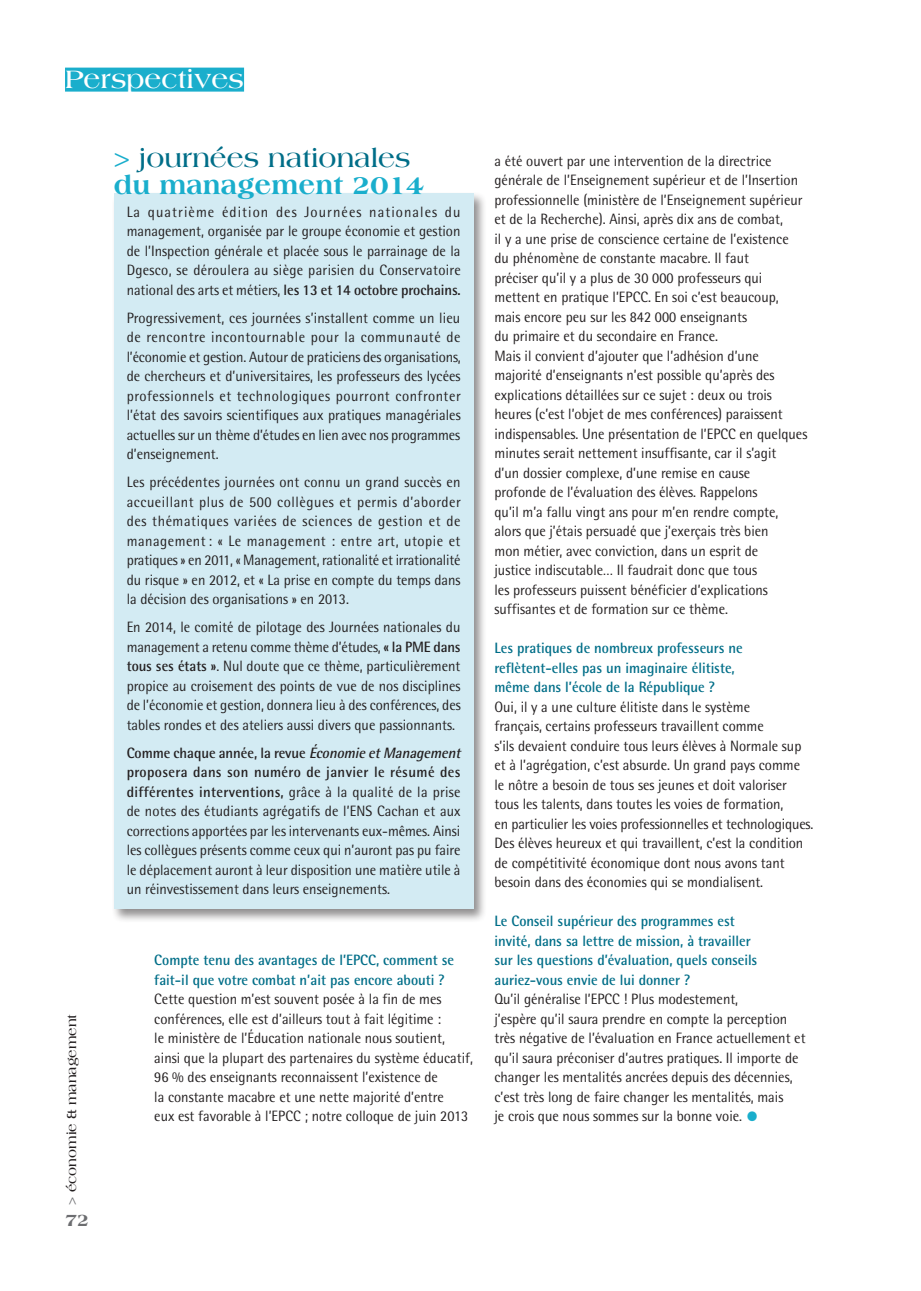
<style>
.page{position:relative;width:921px;height:1291px;background:#fff}
.page>*{position:absolute;margin:0;border:0;box-sizing:border-box;transform-origin:0 0}
.t1{font:700 27px/27px "Americana Std";color:#006e88}
.t2{font:700 27px "Americana Std";color:#fff}
.t3{font:800 18px "Americana Std";color:#6c6d70}
.t4{font:15px/19.5px "Rotis Semi Sans Std";color:#231f20;scale:.95 1}
.t5{font:700 15px/19.5px "Rotis Semi Sans Std";color:#006e88;scale:.95 1}
.t6{font:700 13.5px "Americana Std";color:#231f20}
.s1{color:#1aaecc}
.s2{font-weight:800;color:#1aaecc}
.s3{color:#6c6d70}
.s4{font-family:"Rotis Semi Sans Std"}
.s5{font-weight:700}
.s6{font-weight:700;font-style:italic}
.s7{font-size:27px;color:#1aaecc}
</style>
<div class="page">
<div style="left:65px;top:68px;width:179px;height:24px;background:#1aaecc"></div>
<div style="left:112px;top:192px;width:376px;height:731px;background:#231f20;opacity:.5"></div>
<div style="left:114px;top:194px;width:359px;height:715px;background:#d3ebf3"></div>
<h1 class="t2" style="left:65px;top:64px;width:181px">Perspectives</h1>
<h1 class="t1" style="left:114px;top:145px;width:312px"><span class="s1">&gt;</span> journées nationales <span class="s2">du management 2014</span></h1>
<p class="t6" style="left:64px;top:1205px;width:192px;rotate:-90deg"><span class="s3">&gt;</span> économie <span class="s4">&amp;</span> management</p>
<p class="t3" style="left:65px;top:1209px;width:26px">72</p>
<p class="t4" style="left:127px;top:202px;width:353px;text-align:justify">La quatrième édition des Journées nationales du management, organisée par le groupe économie et gestion de l’Inspection générale et placée sous le parrainage de la Dgesco, se déroulera au siège parisien du Conservatoire national des arts et métiers, <span class="s5">les 13 et 14 octobre prochains.</span></p>
<p class="t4" style="left:127px;top:308px;width:353px;text-align:justify">Progressivement, ces journées s’installent comme un lieu de rencontre incontournable pour la communauté de l’économie et gestion. Autour de praticiens des organisations, de chercheurs et d’universitaires, les professeurs des lycées professionnels et technologiques pourront confronter l’état des savoirs scientifiques aux pratiques managériales actuelles sur un thème d’études en lien avec nos programmes d’enseignement.</p>
<p class="t4" style="left:127px;top:472px;width:353px;text-align:justify">Les précédentes journées ont connu un grand succès en accueillant plus de 500 collègues et permis d’aborder des thématiques variées de sciences de gestion et de management : « Le management : entre art, utopie et pratiques » en 2011, « Management, rationalité et irrationalité du risque » en 2012, et « La prise en compte du temps dans la décision des organisations » en 2013.</p>
<p class="t4" style="left:127px;top:617px;width:353px;text-align:justify">En 2014, le comité de pilotage des Journées nationales du management a retenu comme thème d’études, <span class="s5">« la PME dans tous ses états »</span>. Nul doute que ce thème, particulièrement propice au croisement des points de vue de nos disciplines de l’économie et gestion, donnera lieu à des conférences, des tables rondes et des ateliers aussi divers que passionnants.</p>
<p class="t4" style="left:127px;top:743px;width:356px"><span class="s5">Comme chaque année, la revue</span> <span class="s6">ÉconomieetManagement </span><span class="s5">proposera dans son numéro de janvier le résumé des différentes interventions,</span> grâce à la qualité de la prise de notes des étudiants agrégatifs de l’ENS Cachan et aux corrections apportées par les intervenants eux-mêmes. Ainsi les collègues présents comme ceux qui n’auront pas pu faire le déplacement auront à leur disposition une matière utile à un réinvestissement dans leurs enseignements.</p>
<p class="t5" style="left:154px;top:950px;width:317px">Compte tenu des avantages de l’EPCC, comment se fait-il que votre combat n’ait pas encore abouti ?</p>
<p class="t4" style="left:154px;top:989px;width:337px">Cette question m’est souvent posée à la fin de mes conférences, elle est d’ailleurs tout à fait légitime :<br>le ministère de l’Éducation nationale nous soutient, ainsi que la plupart des partenaires du système éducatif, 96 % des enseignants reconnaissent l’existence de<br>la constante macabre et une nette majorité d’entre<br>eux est favorable à l’EPCC ; notre colloque de juin 2013</p>
<p class="t4" style="left:494px;top:151px;width:331px">a été ouvert par une intervention de la directrice générale de l’Enseignement supérieur et de l’Insertion professionnelle (ministère de l’Enseignement supérieur et de la Recherche). Ainsi, après dix ans de combat,<br>il y a une prise de conscience certaine de l’existence<br>du phénomène de constante macabre. Il faut<br>préciser qu’il y a plus de 30 000 professeurs qui mettent en pratique l’EPCC. En soi c’est beaucoup, mais encore peu sur les 842 000 enseignants<br>du primaire et du secondaire en France.<br>Mais il convient d’ajouter que l’adhésion d’une majorité d’enseignants n’est possible qu’après des explications détaillées sur ce sujet : deux ou trois heures (c’est l’objet de mes conférences) paraissent indispensables. Une présentation de l’EPCC en quelques minutes serait nettement insuffisante, car il s’agit<br>d’un dossier complexe, d’une remise en cause<br>profonde de l’évaluation des élèves. Rappelons<br>qu’il m’a fallu vingt ans pour m’en rendre compte, alors que j’étais persuadé que j’exerçais très bien<br>mon métier, avec conviction, dans un esprit de<br>justice indiscutable… Il faudrait donc que tous<br>les professeurs puissent bénéficier d’explications suffisantes et de formation sur ce thème.</p>
<p class="t5" style="left:494px;top:638px;width:263px">Les pratiques de nombreux professeurs ne reflètent-elles pas un imaginaire élitiste, même dans l’école de la République ?</p>
<p class="t4" style="left:494px;top:697px;width:337px">Oui, il y a une culture élitiste dans le système<br>français, certains professeurs travaillent comme<br>s’ils devaient conduire tous leurs élèves à Normale sup et à l’agrégation, c’est absurde. Un grand pays comme le nôtre a besoin de tous ses jeunes et doit valoriser tous les talents, dans toutes les voies de formation,<br>en particulier les voies professionnelles et technologiques.<br>Des élèves heureux et qui travaillent, c’est la condition de compétitivité économique dont nous avons tant besoin dans des économies qui se mondialisent.</p>
<p class="t5" style="left:494px;top:911px;width:278px">Le Conseil supérieur des programmes est invité, dans sa lettre de mission, à travailler sur les questions d’évaluation, quels conseils auriez-vous envie de lui donner ?</p>
<p class="t4" style="left:494px;top:989px;width:329px">Qu’il généralise l’EPCC ! Plus modestement,<br>j’espère qu’il saura prendre en compte la perception très négative de l’évaluation en France actuellement et qu’il saura préconiser d’autres pratiques. Il importe de changer les mentalités ancrées depuis des décennies, c’est très long de faire changer les mentalités, mais<br>je crois que nous sommes sur la bonne voie. <span class="s7">•</span></p>
</div>
